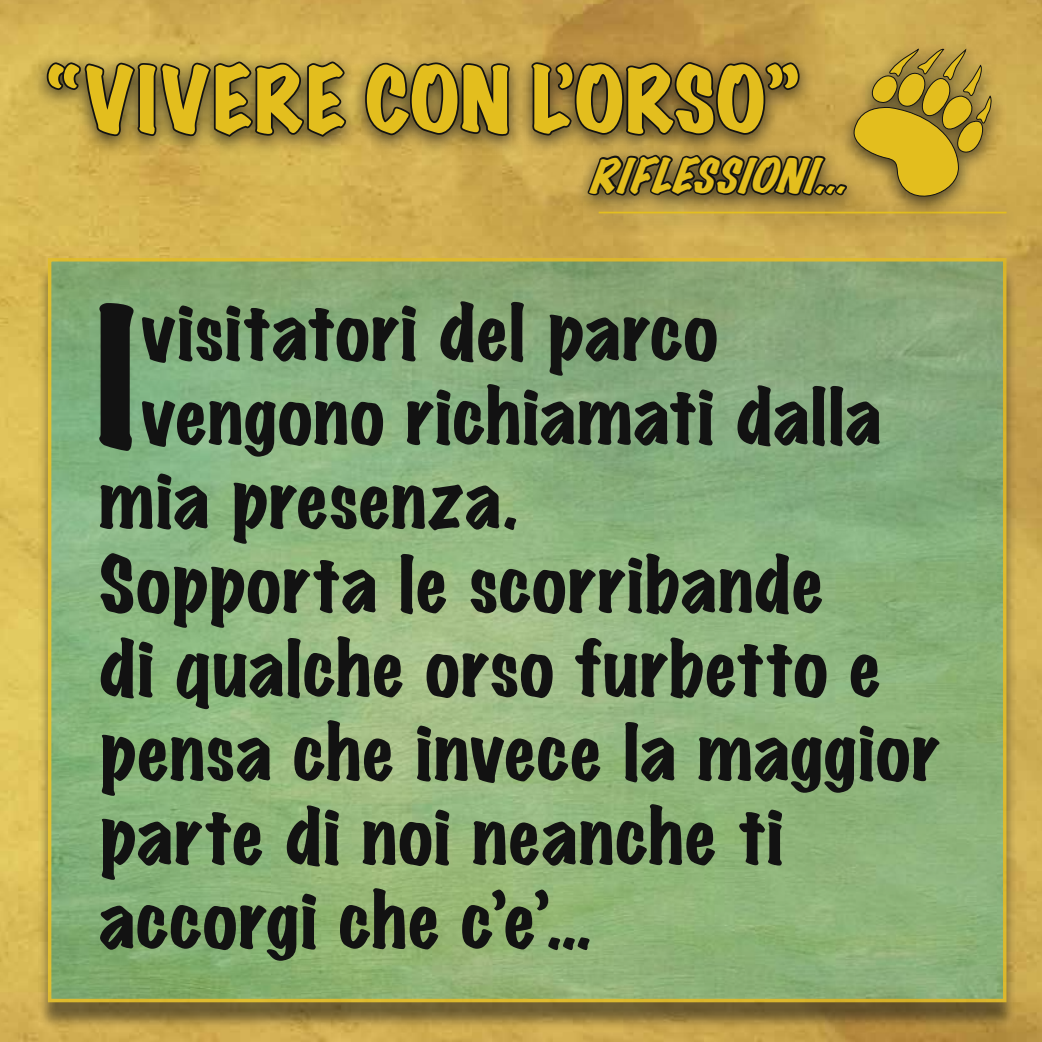
<style>
.page{position:relative;width:1042px;height:1042px;background:#fff}
.page>*{position:absolute;margin:0;border:0;box-sizing:border-box;transform-origin:0 0}
.t1{font:expanded 171.5px "Marker Felt";color:#121212}
.t2{font:expanded 80.5px "Marker Felt";letter-spacing:.02em;color:#e3be1e}
.t3{font:expanded 70px "Marker Felt";letter-spacing:.02em;color:#121212}
.t4{font:italic expanded 42px "Marker Felt";color:#e3be1e}
</style>
<div class="page">
<img style="left:1px;top:0;width:1041px;height:1042px">
<img style="left:0;top:0;width:1px;height:1042px">
<div style="left:37px;top:265px;width:980px;height:765px;background:#121212;opacity:.75"></div>
<img style="left:53px;top:263px;width:948px;height:734px">
<div style="left:48px;top:258px;width:958px;height:744px;border:4px solid #e3be1e"></div>
<div style="left:31px;top:51px;width:989px;height:184px;background:#121212;opacity:.75"></div>
<svg style="left:44px;top:47px;width:305px;height:92px;background:#7e6d36"></svg>
<svg style="left:363px;top:60px;width:149px;height:78px;background:#60532d"></svg>
<svg style="left:530px;top:0;width:508px;height:240px;background:#a78a3e"></svg>
<p class="t2" style="left:48px;top:36px;width:752px">“VIVERE CON L’ORSO”</p>
<p class="t4" style="left:588px;top:142px;width:281px">RIFLESSIONI...</p>
<h1 class="t1" style="left:95px;top:242px;width:43px">I</h1>
<p class="t3" style="left:141px;top:277px;width:578px">visitatori del parco</p>
<p class="t3" style="left:141px;top:361px;width:741px">vengono richiamati dalla</p>
<p class="t3" style="left:99px;top:445px;width:419px">mia presenza.</p>
<p class="t3" style="left:99px;top:529px;width:725px">Sopporta le scorribande</p>
<p class="t3" style="left:99px;top:613px;width:783px">di qualche orso furbetto e</p>
<p class="t3" style="left:99px;top:697px;width:842px">pensa che invece la maggior</p>
<p class="t3" style="left:99px;top:781px;width:686px">parte di noi neanche ti</p>
<p class="t3" style="left:99px;top:865px;width:494px">accorgi che c’e’…</p>
</div>
